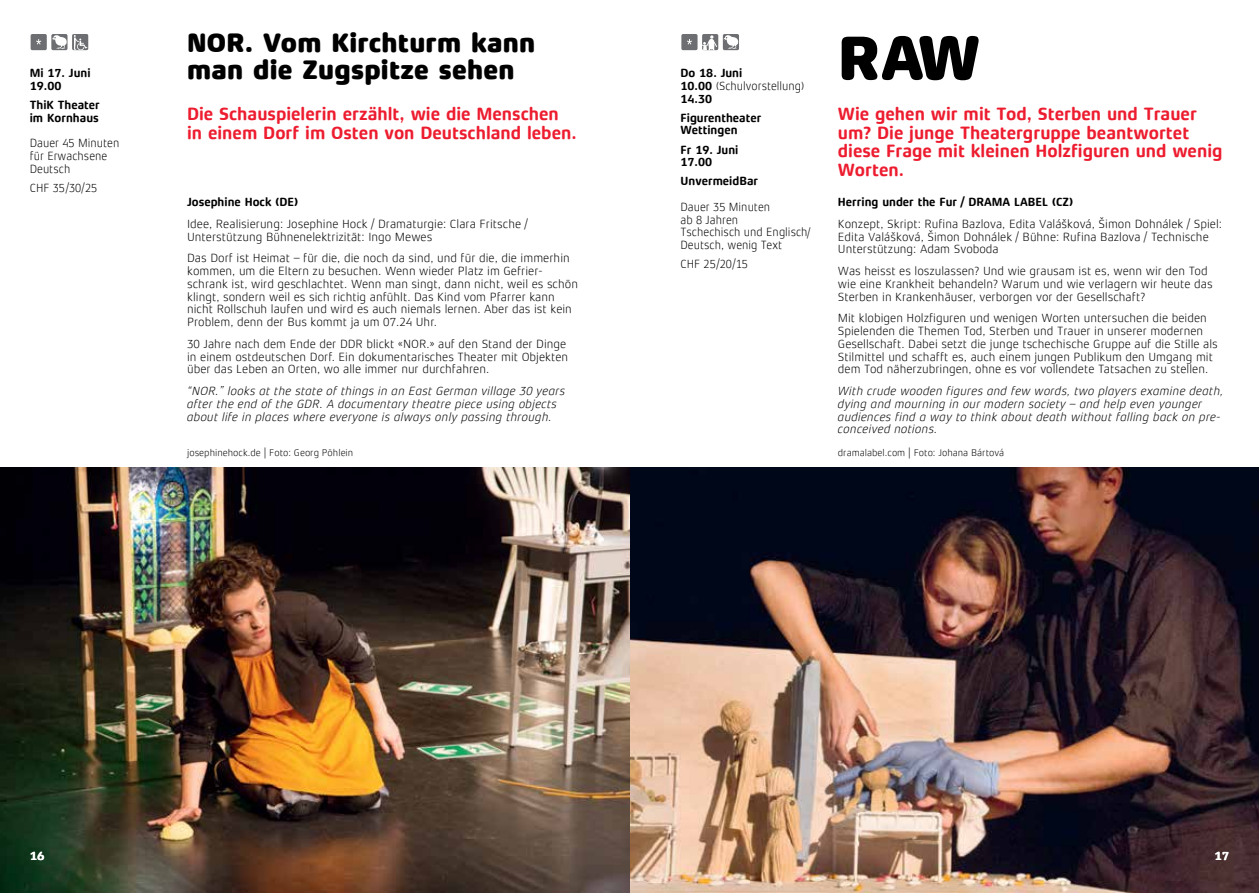
<style>
.page{position:relative;width:1259px;height:893px;background:#fff}
.page>*{position:absolute;margin:0;border:0;box-sizing:border-box;transform-origin:0 0}
.t1{font:800 63px "Xenois Soft Pro";color:#000;scale:.95 1}
.t2{font:800 27px/27px "Xenois Soft Pro";letter-spacing:.01em;color:#000;scale:.95 1}
.t3{font:700 18px/18.8px "Xenois Soft Pro";color:#ed1c2f;scale:.95 1}
.t4{font:300 12px/12.8px "Xenois Soft Pro";color:#000}
.t5{font:italic 300 12px/12.8px "Xenois Soft Pro";letter-spacing:.01em;color:#000}
.t6{font:700 12px/12.8px "Xenois Soft Pro";color:#000;scale:.95 1}
.t7{font:300 12px/12.8px "Xenois Soft Pro";color:#000;scale:.95 1}
.t8{font:700 12px "Xenois Soft Pro";color:#fff}
.t9{font:300 9.75px "Xenois Soft Pro";color:#000}
.s1{font-weight:300}
.s2{font-size:11.7px}
</style>
<div class="page">
<img style="left:629px;top:468px;width:630px;height:425px">
<img style="left:0;top:468px;width:629px;height:425px">
<svg style="left:51px;top:34px;width:17px;height:16px"></svg>
<svg style="left:52px;top:35px;width:15px;height:14px"></svg>
<div style="left:31px;top:34px;width:16px;height:16px;background:#6d6e71;border-radius:2px"></div>
<svg style="left:36px;top:39px;width:5px;height:6px"></svg>
<div style="left:702px;top:34px;width:16px;height:16px;background:#6d6e71;border-radius:2px"></div>
<div style="left:681px;top:34px;width:16px;height:16px;background:#6d6e71;border-radius:2px"></div>
<svg style="left:687px;top:39px;width:5px;height:6px"></svg>
<svg style="left:723px;top:34px;width:16px;height:16px"></svg>
<svg style="left:702px;top:35px;width:36px;height:15px"></svg>
<div style="left:72px;top:34px;width:16px;height:16px;background:#6d6e71;border-radius:2px"></div>
<svg style="left:74px;top:35px;width:13px;height:15px"></svg>
<p class="t6" style="left:30px;top:67px;width:66px">Mi 17. Juni<br>19.00</p>
<p class="t6" style="left:30px;top:98px;width:75px">ThiK Theater im Kornhaus</p>
<p class="t7" style="left:30px;top:137px;width:96px">Dauer 45 Minuten für Erwachsene<br>Deutsch</p>
<p class="t7" style="left:30px;top:181px;width:73px">CHF 35/30/25</p>
<h2 class="t2" style="left:187px;top:30px;width:368px">NOR. Vom Kirchturm kann man die Zugspitze sehen</h2>
<h3 class="t3" style="left:187px;top:104px;width:411px">Die Schauspielerin erzählt, wie die Menschen in einem Dorf im Osten von Deutschland leben.</h3>
<p class="t6" style="left:187px;top:196px;width:118px">Josephine Hock (DE)</p>
<p class="t4" style="left:187px;top:217px;width:342px">Idee, Realisierung: Josephine Hock / Dramaturgie: Clara Fritsche /<br>Unterstützung Bühnenelektrizität: Ingo Mewes</p>
<p class="t4" style="left:187px;top:252px;width:392px">Das Dorf ist Heimat – für die, die noch da sind, und für die, die immerhin kommen, um die Eltern zu besuchen. Wenn wieder Platz im Gefrier&shy;schrank ist, wird geschlachtet. Wenn man singt, dann nicht, weil es schön klingt, sondern weil es sich richtig anfühlt. Das Kind vom Pfarrer kann nicht Rollschuh laufen und wird es auch niemals lernen. Aber das ist kein Problem, denn der Bus kommt ja um 07.24 Uhr.</p>
<p class="t4" style="left:187px;top:337px;width:383px">30 Jahre nach dem Ende der DDR blickt «NOR.» auf den Stand der Dinge in einem ostdeutschen Dorf. Ein dokumentarisches Theater mit Objekten über das Leben an Orten, wo alle immer nur durchfahren.</p>
<p class="t5" style="left:187px;top:385px;width:380px">“NOR.” looks at the state of things in an East German village 30 years after the end of the GDR. A documentary theatre piece using objects about life in places where everyone is always only passing through.</p>
<p class="t6" style="left:680px;top:67px;width:132px">Do 18. Juni<br>10.00 <span class="s1">(Schulvorstellung)<br></span>14.30</p>
<p class="t6" style="left:680px;top:111px;width:87px">Figurentheater<br>Wettingen</p>
<p class="t6" style="left:680px;top:143px;width:62px">Fr 19. Juni<br>17.00</p>
<p class="t6" style="left:680px;top:175px;width:83px">UnvermeidBar</p>
<p class="t7" style="left:680px;top:201px;width:138px">Dauer 35 Minuten<br>ab 8 Jahren<br>Tschechisch und Englisch/<br>Deutsch, wenig Text</p>
<p class="t7" style="left:680px;top:258px;width:73px">CHF 25/20/15</p>
<h1 class="t1" style="left:838px;top:22px;width:151px">RAW</h1>
<h3 class="t3" style="left:838px;top:104px;width:406px">Wie gehen wir mit Tod, Sterben und Trauer um? Die junge Theatergruppe beantwortet diese Frage mit kleinen Holzfiguren und wenig Worten.</h3>
<p class="t6" style="left:838px;top:196px;width:249px">Herring under the Fur / DRAMA LABEL (CZ)</p>
<p class="t4" style="left:838px;top:217px;width:385px">Konzept, Skript: Rufina Bazlova, Edita Valášková, Šimon Dohnálek / Spiel:<br>Edita Valášková, Šimon Dohnálek / Bühne: Rufina Bazlova / Technische<br>Unterstützung: Adam Svoboda</p>
<p class="t4" style="left:838px;top:265px;width:376px">Was heisst es loszulassen? Und wie grausam ist es, wenn wir den Tod wie eine Krankheit behandeln? Warum und wie verlagern wir heute das<br>Sterben in Krankenhäuser, verborgen vor der Gesellschaft?</p>
<p class="t4" style="left:838px;top:312px;width:381px">Mit klobigen Holzfiguren und wenigen Worten untersuchen die beiden Spielenden die Themen Tod, Sterben und Trauer in unserer modernen Gesellschaft. Dabei setzt die junge tschechische Gruppe auf die Stille als Stilmittel und schafft es, auch einem jungen Publikum den Umgang mit dem Tod näherzubringen, ohne es vor vollendete Tatsachen zu stellen.</p>
<p class="t5" style="left:838px;top:385px;width:387px">With crude wooden figures and few words, two players examine death, dying and mourning in our modern society – and help even younger audiences find a way to think about death without falling back on pre&shy;conceived notions.</p>
<p class="t9" style="left:187px;top:447px;width:168px">josephinehock.de <span class="s2">|</span> Foto: Georg Pöhlein</p>
<p class="t9" style="left:838px;top:447px;width:168px">dramalabel.com <span class="s2">|</span> Foto: Johana Bártová</p>
<p class="t8" style="left:30px;top:849px;width:16px">16</p>
<p class="t8" style="left:1214px;top:849px;width:16px">17</p>
</div>
